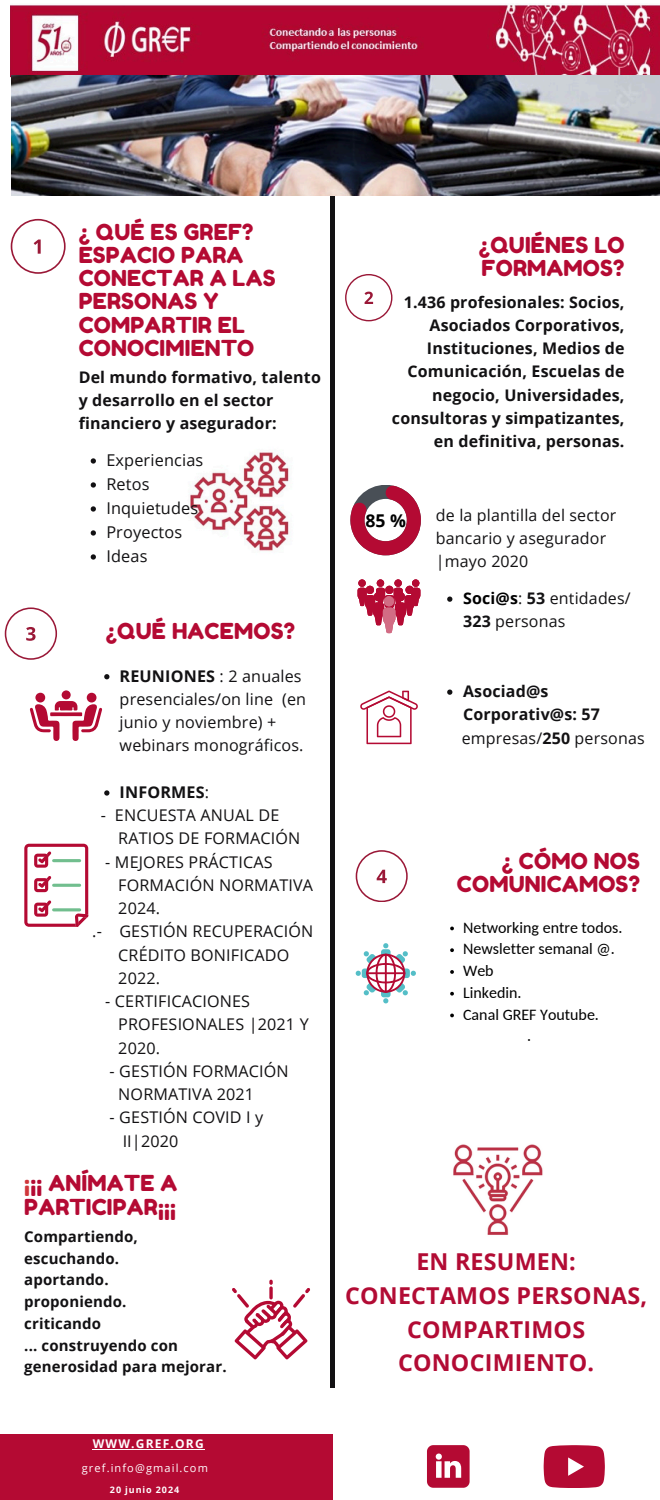
<style>
.page{position:relative;width:660px;height:1500px;background:#fff}
.page>*{position:absolute;margin:0;border:0;box-sizing:border-box;transform-origin:0 0}
.t1{font:700 23.3px/33.8px "Open Sans";letter-spacing:.01em;color:#b20b34;text-align:center}
.t2{font:22px/23.2px "Fredoka One";letter-spacing:.01em;color:#b40a33}
.t3{font:700 17.6px "Open Sans";color:#000}
.t4{font:16.3px "Open Sans";letter-spacing:.01em;color:#121113}
.t5{font:16.1px/23.2px "Open Sans";letter-spacing:.01em;color:#121113}
.t6{font:700 16.1px "Open Sans";letter-spacing:.01em;color:#121113}
.t7{font:700 16px/23.2px "Open Sans";letter-spacing:.01em;color:#121113}
.t8{font:16px/23.2px "Open Sans";letter-spacing:.01em;color:#121113}
.t9{font:16px "Carlito";color:#000}
.t10{font:700 15px/21.8px "Open Sans";letter-spacing:.01em;color:#121113}
.t11{font:700 12px "Open Sans";letter-spacing:.1em;color:#fffeff}
.t12{font:11px "Open Sans";letter-spacing:.1em;color:#fffeff}
.t13{font:700 9px "Open Sans";letter-spacing:.1em;color:#fffeff}
.s1{font-weight:700}
.s2{font-weight:400}
.s3{color:#d0363b}
.s4{font-weight:700;color:#000}
</style>
<div class="page">
<hr style="left:331px;top:66px;width:4px;height:1322px;background:#121113">
<svg style="left:356px;top:943px;width:60px;height:60px"></svg>
<hr style="left:385px;top:954px;width:2px;height:39px;background:#b40a33">
<hr style="left:366px;top:972px;width:39px;height:2px;background:#b40a33">
<svg style="left:360px;top:691px;width:58px;height:53px"></svg>
<svg style="left:358px;top:579px;width:62px;height:54px"></svg>
<div style="left:384px;top:596px;width:10px;height:10px;background:#d26c84;border-radius:50%"></div>
<svg style="left:30px;top:701px;width:72px;height:40px"></svg>
<div style="left:87px;top:693px;width:9px;height:10px;background:#b40a33;border-radius:50%"></div>
<div style="left:35px;top:693px;width:10px;height:10px;background:#b40a33;border-radius:50%"></div>
<div style="left:62px;top:690px;width:9px;height:9px;background:#b40a33;border-radius:50%"></div>
<svg style="left:24px;top:844px;width:64px;height:83px"></svg>
<hr style="left:54px;top:859px;width:26px;height:3px;background:#71be8e">
<hr style="left:54px;top:884px;width:26px;height:3px;background:#71be8e">
<hr style="left:54px;top:908px;width:26px;height:3px;background:#71be8e">
<svg style="left:232px;top:1280px;width:78px;height:79px"></svg>
<div style="left:0;top:1434px;width:333px;height:66px;background:#b40a33"></div>
<svg style="left:350px;top:485px;width:71px;height:70px"></svg>
<svg style="left:427px;top:1445px;width:43px;height:43px"></svg>
<svg style="left:544px;top:1445px;width:61px;height:43px;background:#bc264a"></svg>
<img style="left:453px;top:1144px;width:90px;height:91px">
<img style="left:190px;top:452px;width:99px;height:99px">
<svg style="left:345px;top:274px;width:47px;height:47px"></svg>
<svg style="left:11px;top:219px;width:54px;height:55px"></svg>
<svg style="left:5px;top:607px;width:52px;height:53px"></svg>
<svg style="left:356px;top:850px;width:51px;height:52px"></svg>
<img style="left:11px;top:4px;width:649px;height:77px">
<img style="left:11px;top:76px;width:648px;height:120px">
<svg style="left:104px;top:674px;width:5px;height:5px"></svg>
<svg style="left:104px;top:790px;width:5px;height:6px"></svg>
<svg style="left:91px;top:458px;width:5px;height:6px"></svg>
<svg style="left:91px;top:482px;width:5px;height:6px"></svg>
<svg style="left:91px;top:506px;width:5px;height:6px"></svg>
<svg style="left:91px;top:530px;width:5px;height:6px"></svg>
<svg style="left:91px;top:554px;width:5px;height:6px"></svg>
<svg style="left:447px;top:597px;width:5px;height:5px"></svg>
<svg style="left:447px;top:690px;width:5px;height:5px"></svg>
<hr style="left:93px;top:1449px;width:112px;height:1px;background:#fffeff">
<svg style="left:450px;top:927px;width:4px;height:3px"></svg>
<svg style="left:450px;top:948px;width:4px;height:4px"></svg>
<svg style="left:450px;top:970px;width:4px;height:4px"></svg>
<svg style="left:450px;top:992px;width:4px;height:4px"></svg>
<svg style="left:450px;top:1014px;width:4px;height:3px"></svg>
<p class="t2" style="left:79px;top:220px;width:198px">¿ QUÉ ES GREF?<br>ESPACIO PARA<br>CONECTAR A LAS<br>PERSONAS Y<br>COMPARTIR EL<br>CONOCIMIENTO</p>
<p class="t7" style="left:79px;top:365px;width:244px">Del mundo formativo, talento y desarrollo en el sector financiero y asegurador:</p>
<p class="t4" style="left:106px;top:448px;width:98px">Experiencias</p>
<p class="t4" style="left:106px;top:472px;width:45px">Retos</p>
<p class="t4" style="left:106px;top:496px;width:93px">Inquietudes</p>
<h2 class="t4" style="left:106px;top:520px;width:77px">Proyectos</h2>
<h3 class="t4" style="left:106px;top:544px;width:43px">Ideas</h3>
<h4 class="t2" style="left:106px;top:619px;width:191px">¿QUÉ HACEMOS?</h4>
<h3 class="t5" style="left:120px;top:664px;width:188px"><span class="s1">REUNIONES</span> : 2 anuales presenciales/on line (en junio y noviembre) + webinars monográficos.</h3>
<p class="t6" style="left:120px;top:781px;width:91px">INFORMES<span class="s2">:</span></p>
<p class="t5" style="left:118px;top:803px;width:183px;text-indent:-17px">- ENCUESTA ANUAL DE<br>RATIOS DE FORMACIÓN</p>
<p class="t5" style="left:105px;top:850px;width:169px">- MEJORES PRÁCTICAS</p>
<p class="t5" style="left:118px;top:873px;width:196px">FORMACIÓN NORMATIVA</p>
<p class="t5" style="left:118px;top:896px;width:43px">2024.</p>
<p class="t5" style="left:92px;top:920px;width:223px">.- GESTIÓN RECUPERACIÓN</p>
<p class="t5" style="left:118px;top:943px;width:172px">CRÉDITO BONIFICADO</p>
<p class="t5" style="left:118px;top:966px;width:43px">2022.</p>
<p class="t5" style="left:118px;top:989px;width:192px;text-indent:-13px">- CERTIFICACIONES<br>PROFESIONALES |2021 Y<br>2020.</p>
<p class="t5" style="left:118px;top:1059px;width:172px;text-indent:-9px">- GESTIÓN FORMACIÓN<br>NORMATIVA 2021</p>
<p class="t5" style="left:123px;top:1105px;width:142px;text-indent:-13px">- GESTIÓN COVID I y<br>II|2020</p>
<p class="t2" style="left:24px;top:1172px;width:154px"><span class="s3">¡</span>¡¡ ANÍMATE A<br>PARTICIPAR¡¡¡</p>
<p class="t10" style="left:24px;top:1225px;width:204px">Compartiendo, escuchando.<br>aportando.<br>proponiendo.<br>criticando<br>... construyendo con generosidad para mejorar.</p>
<p class="t11" style="left:93px;top:1435px;width:113px">WWW.GREF.ORG</p>
<p class="t12" style="left:82px;top:1461px;width:128px">gref.info@gmail.com</p>
<p class="t13" style="left:110px;top:1484px;width:71px">20 junio 2024</p>
<p class="t2" style="left:479px;top:233px;width:147px">¿QUIÉNES LO<br>FORMAMOS?</p>
<p class="t7" style="left:392px;top:290px;width:234px;text-align:right">1.436 profesionales: Socios,<br>Asociados Corporativos,<br>Instituciones, Medios de<br>Comunicación, Escuelas de negocio, Universidades, consultoras y simpatizantes, en definitiva, personas.</p>
<p class="t3" style="left:365px;top:508px;width:42px">85 %</p>
<p class="t8" style="left:436px;top:503px;width:182px">de la plantilla del sector bancario y asegurador |mayo 2020</p>
<p class="t8" style="left:463px;top:586px;width:169px"><span class="s4">Soci@s</span>: <span class="s1">53</span> entidades/<br><span class="s1">323</span> personas</p>
<p class="t7" style="left:463px;top:679px;width:138px">Asociad@s<br>Corporativ@s: 57</p>
<h4 class="t8" style="left:462px;top:726px;width:184px">empresas/<span class="s1">250</span> personas</h4>
<h4 class="t2" style="left:457px;top:849px;width:185px;text-align:right">¿ CÓMO NOS<br>COMUNICAMOS?</h4>
<p class="t9" style="left:463px;top:921px;width:161px">Networking entre todos.</p>
<p class="t9" style="left:463px;top:942px;width:153px">Newsletter semanal @.</p>
<p class="t9" style="left:463px;top:964px;width:32px">Web</p>
<p class="t9" style="left:463px;top:986px;width:60px">Linkedin.</p>
<h2 class="t9" style="left:463px;top:1008px;width:137px">Canal GREF Youtube.</h2>
<p class="t9" style="left:527px;top:1029px;width:6px">.</p>
<h2 class="t1" style="left:345px;top:1244px;width:304px">EN RESUMEN:<br>CONECTAMOS PERSONAS,<br>COMPARTIMOS<br>CONOCIMIENTO.</h2>
</div>
